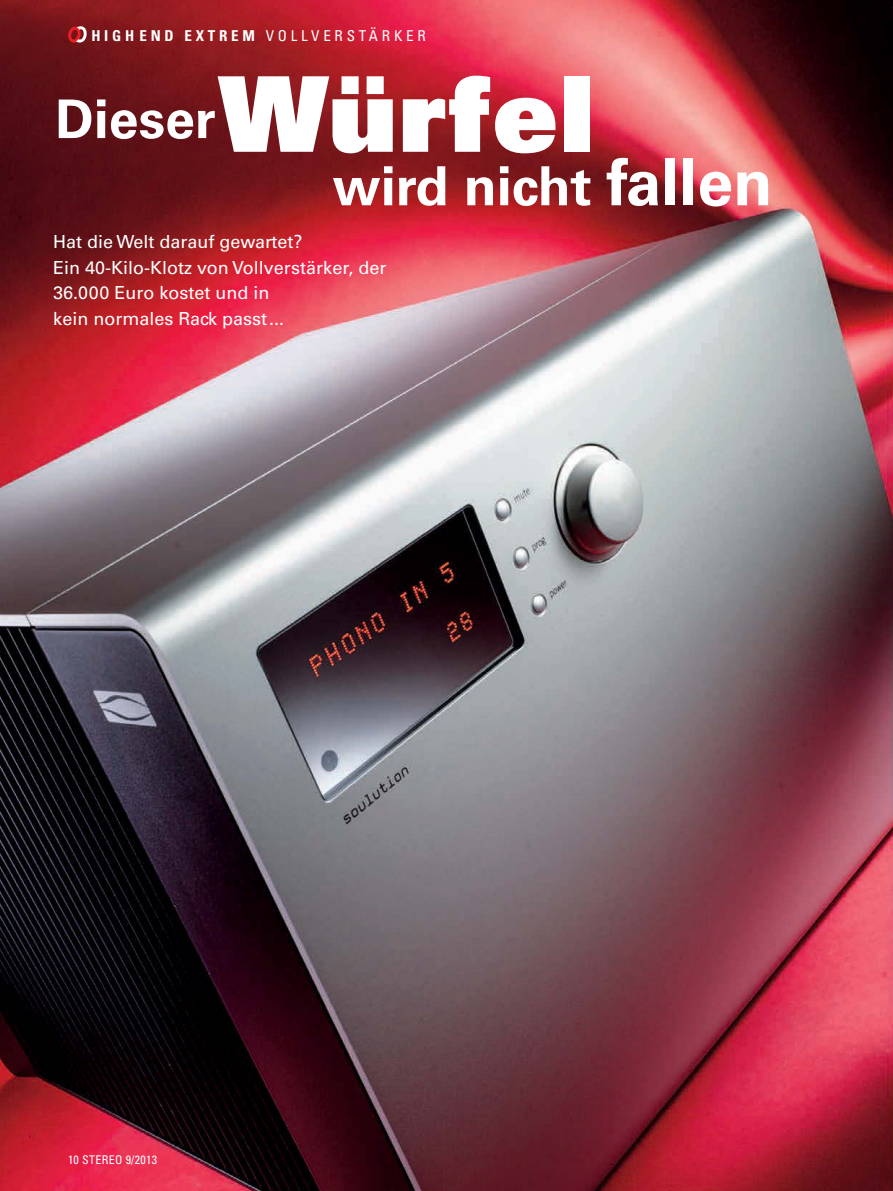
<style>
.page{position:relative;width:893px;height:1191px;background:#fff}
.page>*{position:absolute;margin:0;border:0;box-sizing:border-box;transform-origin:0 0}
.t1{font:104.55px "Univers LT Std X Black";letter-spacing:.025em;color:#fff}
.t2{font:700 54px "Univers LT Std";color:#fff}
.t3{font:700 53.4px "Univers LT Std";color:#fff}
.t4{font:18px/25.5px "Univers LT Std";color:#fff}
.t5{font:condensed 15px "Univers LT Std";letter-spacing:.25em;color:#fff}
.t6{font:condensed 12px "Univers LT Std";letter-spacing:.025em;color:#fff}
.s1{font-weight:700}
.s2{font-size:64.5px}
</style>
<div class="page">
<img style="left:0;top:0;width:893px;height:1190px">
<svg style="left:68px;top:26px;width:19px;height:17px"></svg>
<p class="t5" style="left:91px;top:26px;width:336px"><span class="s1">HIGH END EXTREM</span> VOLLV ERSTÄRKER</p>
<h1 class="t1" style="left:219px;top:45px;width:376px">Würfel</h1>
<h2 class="t2" style="left:333px;top:155px;width:441px">wird nicht <span class="s2">fallen</span></h2>
<p class="t4" style="left:53px;top:229px;width:335px">Hat die Welt darauf gewartet?<br>Ein 40-Kilo-Klotz von Vollverstärker, der<br>36.000 Euro kostet und in<br>kein normales Rack passt...</p>
<h3 class="t3" style="left:55px;top:88px;width:162px">Dieser</h3>
<p class="t6" style="left:68px;top:1151px;width:22px">10 STEREO</p>
<p class="t6" style="left:126px;top:1151px;width:33px">9/2013</p>
</div>
